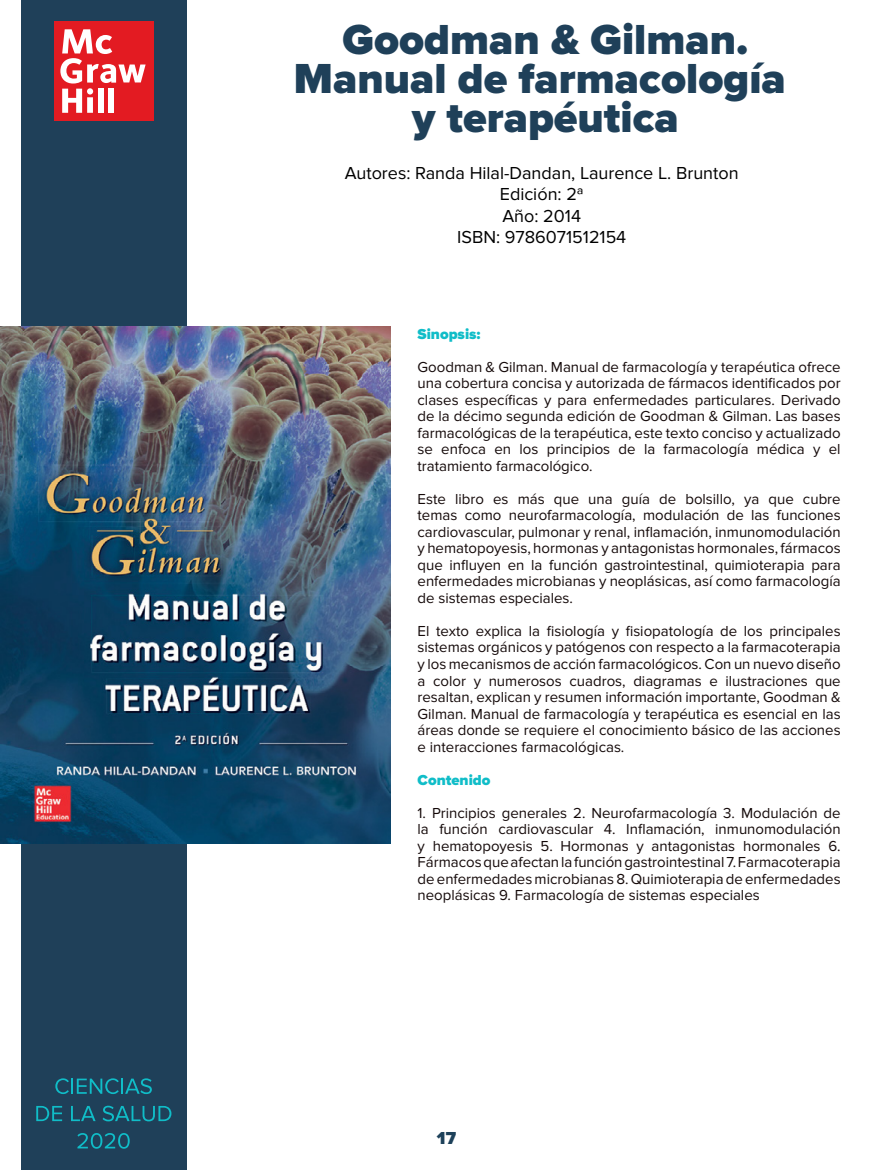
<style>
.page{position:relative;width:893px;height:1170px;background:#fff}
.page>*{position:absolute;margin:0;border:0;box-sizing:border-box;transform-origin:0 0}
.t1{font:900 43.5px/39px "Proxima Nova";color:#1f4059;text-align:center}
.t2{font:18px/21.6px "Proxima Nova";color:#000;text-align:center}
.t3{font:900 18px "Proxima Nova";color:#1d415a}
.t4{font:15px/16.5px "Proxima Nova";color:#140909;text-align:justify}
.t5{font:900 15px "Proxima Nova";color:#10bdc8}
</style>
<div class="page">
<div style="left:21px;top:0;width:165px;height:1169px;background:#1f4059"></div>
<div style="left:54px;top:21px;width:100px;height:100px;background:#e31b22"></div>
<svg style="left:60px;top:29px;width:86px;height:84px"></svg>
<svg style="left:55px;top:1078px;width:97px;height:15px"></svg>
<svg style="left:36px;top:1106px;width:26px;height:14px"></svg>
<svg style="left:71px;top:1106px;width:24px;height:14px"></svg>
<svg style="left:103px;top:1105px;width:68px;height:16px"></svg>
<svg style="left:77px;top:1133px;width:53px;height:15px"></svg>
<img style="left:0;top:326px;width:391px;height:517px">
<h1 class="t1" style="left:294px;top:19px;width:493px">Goodman &amp; Gilman.<br>Manual de farmacología y terapéutica</h1>
<p class="t2" style="left:345px;top:162px;width:395px">Autores: Randa Hilal-Dandan, Laurence L. Brunton<br>Edición: 2ª<br>Año: 2014<br>ISBN: 9786071512154</p>
<p class="t5" style="left:418px;top:322px;width:64px">Sinopsis:</p>
<p class="t4" style="left:418px;top:359px;width:425px">Goodman &amp; Gilman. Manual de farmacología y terapéutica ofrece una cobertura concisa y autorizada de fármacos identificados por clases específicas y para enfermedades particulares. Derivado de la décimo segunda edición de Goodman &amp; Gilman. Las bases farmacológicas de la terapéutica, este texto conciso y actualizado se enfoca en los principios de la farmacología médica y el tratamiento farmacológico.</p>
<p class="t4" style="left:418px;top:491px;width:425px">Este libro es más que una guía de bolsillo, ya que cubre temas como neurofarmacología, modulación de las funciones cardiovascular, pulmonar y renal, inflamación, inmunomodulación y hematopoyesis, hormonas y antagonistas hormonales, fármacos que influyen en la función gastrointestinal, quimioterapia para enfermedades microbianas y neoplásicas, así como farmacología de sistemas especiales.</p>
<p class="t4" style="left:418px;top:623px;width:425px">El texto explica la fisiología y fisiopatología de los principales sistemas orgánicos y patógenos con respecto a la farmacoterapia y los mecanismos de acción farmacológicos. Con un nuevo diseño a color y numerosos cuadros, diagramas e ilustraciones que resaltan, explican y resumen información importante, Goodman &amp; Gilman. Manual de farmacología y terapéutica es esencial en las áreas donde se requiere el conocimiento básico de las acciones e interacciones farmacológicas.</p>
<p class="t5" style="left:418px;top:768px;width:74px">Contenido</p>
<p class="t4" style="left:418px;top:804px;width:425px">1. Principios generales 2. Neurofarmacología 3. Modulación de la función cardiovascular 4. Inflamación, inmunomodulación y hematopoyesis 5. Hormonas y antagonistas hormonales 6.<br>Fármacos que afectan la función gastrointestinal 7. Farmacoterapia de enfermedades microbianas 8. Quimioterapia de enfermedades neoplásicas 9. Farmacología de sistemas especiales</p>
<p class="t3" style="left:437px;top:1124px;width:21px">17</p>
</div>
